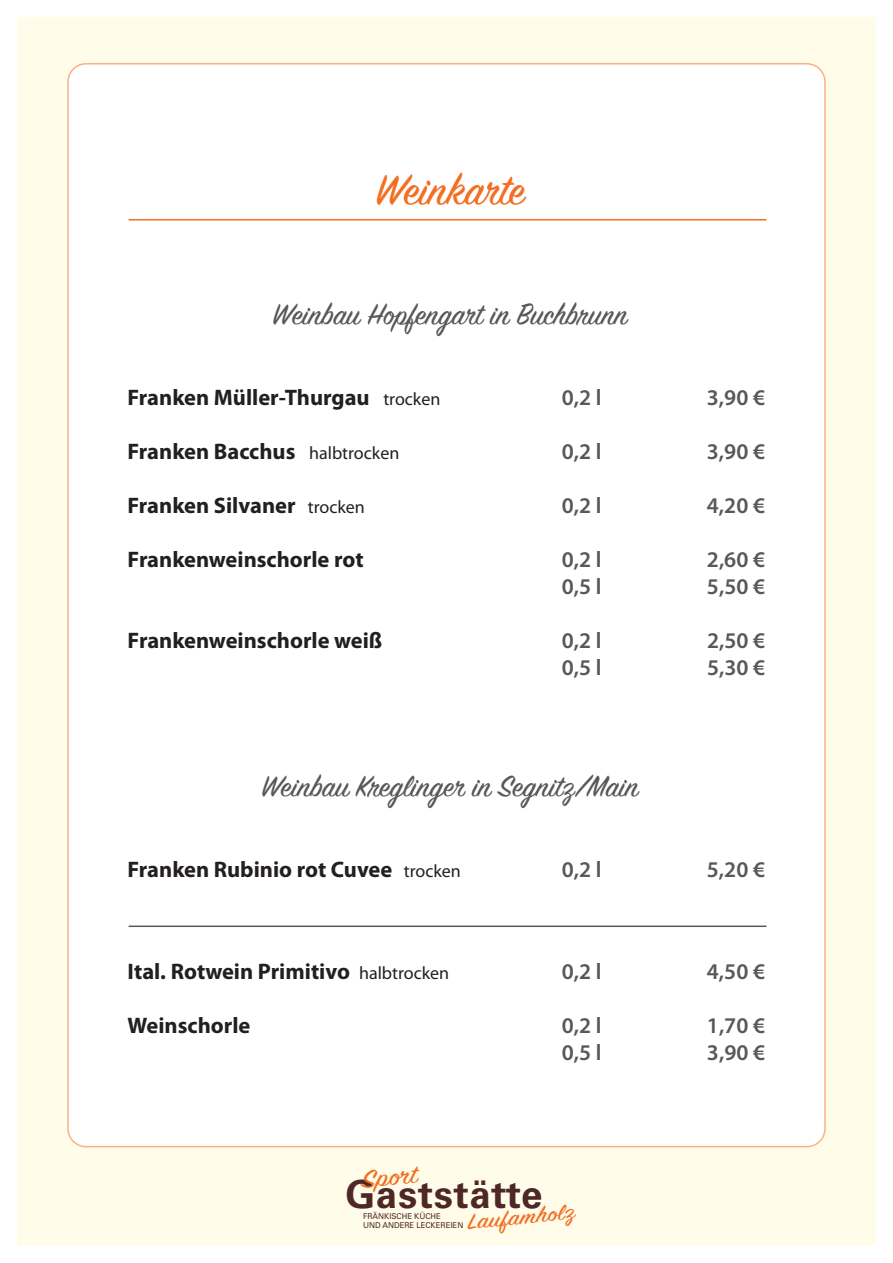
<style>
.page{position:relative;width:893px;height:1263px;background:#fff}
.page>*{position:absolute;margin:0;border:0;box-sizing:border-box;transform-origin:0 0}
.t1{font:48px "Sign Painter House Script";color:#f36e21}
.t2{font:700 38.4px "Univers";letter-spacing:.02em;color:#4e2727}
.t3{font:33px "Sign Painter House Script";color:#57585a}
.t4{font:27.6px "Sign Painter House Script";color:#f36e21;scale:1.19 1}
.t5{font:23.85px "Sign Painter House Script";color:#f36e21;scale:1.21 1}
.t6{font:700 22.5px "Myriad Pro";color:#231f20}
.t7{font:600 22.5px "Myriad Pro";color:#57585a}
.t8{font:8.1px/9.8px "Univers";color:#4e2727;scale:.96 1}
.s1{font-weight:400;font-size:18px}
</style>
<div class="page">
<div style="left:17px;top:17px;width:859px;height:1229px;background:#fffde9"></div>
<div style="left:68px;top:64px;width:757px;height:1083px;background:#fff;border-radius:18px"></div>
<hr style="left:129px;top:219px;width:637px;height:1px;background:#f36e21">
<hr style="left:129px;top:925px;width:637px;height:2px;background:#57585a">
<h1 class="t1" style="left:375px;top:160px;width:151px">Weinkarte</h1>
<h3 class="t3" style="left:272px;top:294px;width:357px">Weinbau Hopfengart in Buchbrunn</h3>
<p class="t6" style="left:128px;top:383px;width:314px">Franken Müller-Thurgau <span class="s1">trocken</span></p>
<p class="t7" style="left:562px;top:383px;width:41px">0,2 l</p>
<p class="t7" style="left:707px;top:383px;width:60px">3,90 €</p>
<p class="t6" style="left:128px;top:437px;width:273px">Franken Bacchus <span class="s1">halbtrocken</span></p>
<p class="t7" style="left:562px;top:437px;width:41px">0,2 l</p>
<p class="t7" style="left:707px;top:437px;width:60px">3,90 €</p>
<p class="t6" style="left:128px;top:491px;width:239px">Franken Silvaner <span class="s1">trocken</span></p>
<p class="t7" style="left:562px;top:491px;width:41px">0,2 l</p>
<p class="t7" style="left:707px;top:491px;width:60px">4,20 €</p>
<p class="t6" style="left:128px;top:545px;width:238px">Frankenweinschorle rot</p>
<p class="t7" style="left:562px;top:545px;width:41px">0,2 l</p>
<p class="t7" style="left:707px;top:545px;width:60px">2,60 €</p>
<p class="t7" style="left:562px;top:572px;width:41px">0,5 l</p>
<p class="t7" style="left:707px;top:572px;width:60px">5,50 €</p>
<p class="t6" style="left:128px;top:626px;width:256px">Frankenweinschorle weiß</p>
<p class="t7" style="left:562px;top:626px;width:41px">0,2 l</p>
<p class="t7" style="left:707px;top:626px;width:60px">2,50 €</p>
<p class="t7" style="left:562px;top:653px;width:41px">0,5 l</p>
<p class="t7" style="left:707px;top:653px;width:60px">5,30 €</p>
<h3 class="t3" style="left:261px;top:766px;width:379px">Weinbau Kreglinger in Segnitz/Main</h3>
<p class="t6" style="left:128px;top:855px;width:335px">Franken Rubinio rot Cuvee <span class="s1">trocken</span></p>
<p class="t7" style="left:562px;top:855px;width:41px">0,2 l</p>
<p class="t7" style="left:707px;top:855px;width:60px">5,20 €</p>
<p class="t6" style="left:128px;top:957px;width:323px">Ital. Rotwein Primitivo <span class="s1">halbtrocken</span></p>
<p class="t7" style="left:562px;top:957px;width:41px">0,2 l</p>
<p class="t7" style="left:707px;top:957px;width:60px">4,50 €</p>
<p class="t6" style="left:128px;top:1011px;width:124px">Weinschorle</p>
<p class="t7" style="left:562px;top:1011px;width:41px">0,2 l</p>
<p class="t7" style="left:707px;top:1011px;width:60px">1,70 €</p>
<p class="t7" style="left:562px;top:1038px;width:41px">0,5 l</p>
<p class="t7" style="left:707px;top:1038px;width:60px">3,90 €</p>
<p class="t4" style="left:359px;top:1163px;width:48px;rotate:-6deg">Spor t</p>
<h2 class="t2" style="left:345px;top:1171px;width:199px">Gaststätte</h2>
<p class="t5" style="left:466px;top:1208px;width:91px;rotate:-6deg">Laufamhol z</p>
<p class="t8" style="left:363px;top:1211px;width:106px">FRÄNKISCHE KÜCHE<br>UND ANDERE LECKEREIEN</p>
</div>
